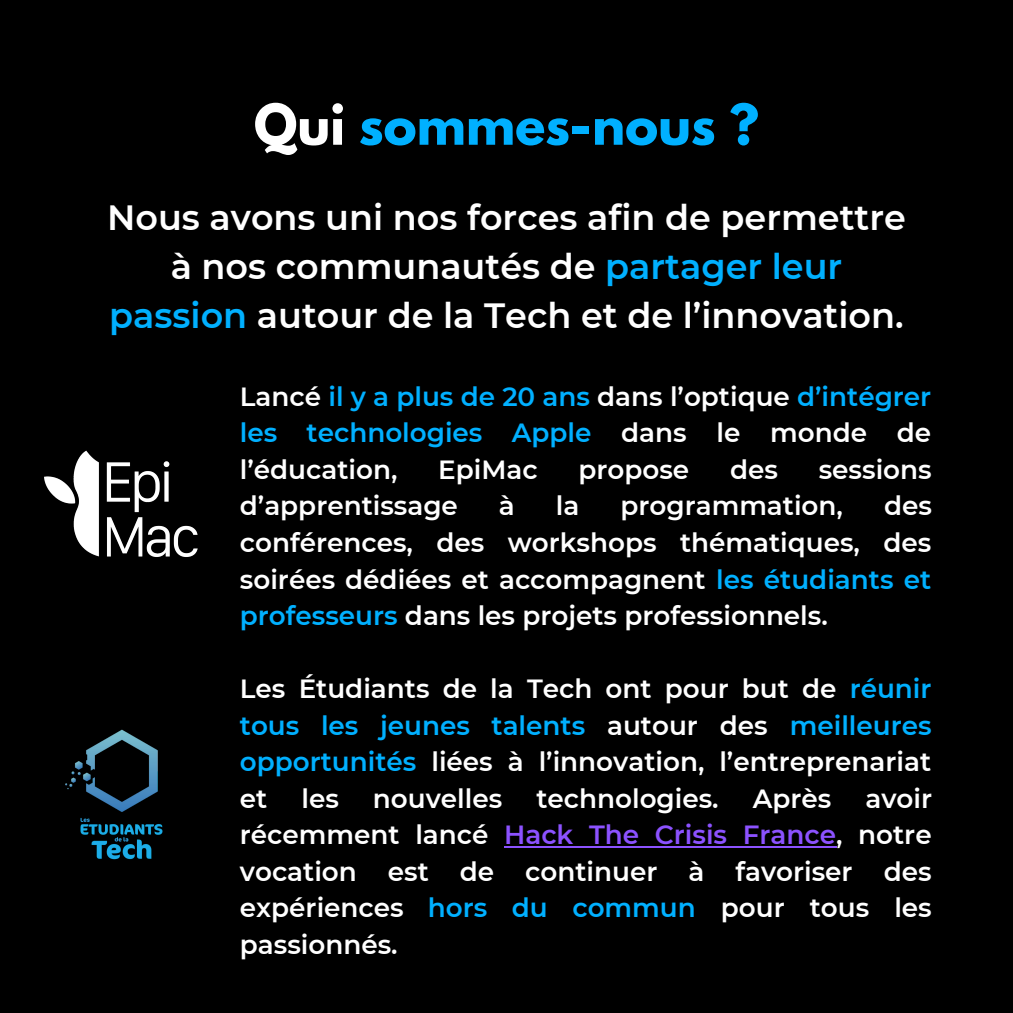
<style>
.page{position:relative;width:1013px;height:1013px;background:#fff}
.page>*{position:absolute;margin:0;border:0;box-sizing:border-box;transform-origin:0 0}
.t1{font:700 50px "League Spartan";color:#00b0ff}
.t2{font:600 35px/48.8px "Montserrat";color:#fff;text-align:center}
.t3{font:600 26.25px/36.5px "Montserrat";color:#fff;text-align:justify}
.t4{font:600 26.25px/36.5px "Montserrat";color:#00b0ff;text-align:justify}
.s1{color:#fff}
.s2{color:#00b0ff}
.s3{color:#8c52ff}
</style>
<div class="page">
<div style="left:0;top:0;width:1012px;height:1012px;background:#000"></div>
<hr style="left:504px;top:846px;width:332px;height:2px;background:#8c52ff">
<img style="left:65px;top:729px;width:98px;height:131px">
<img style="left:44px;top:450px;width:154px;height:107px">
<h1 class="t1" style="left:254px;top:100px;width:506px"><span class="s1">Qui</span> sommes-nous ?</h1>
<h2 class="t2" style="left:107px;top:193px;width:800px">Nous avons uni nos forces afin de permettre à nos communautés de <span class="s2">partager leur passion</span> autour de la Tech et de l’innovation.</h2>
<p class="t4" style="left:240px;top:378px;width:693px"><span class="s1">Lancé</span> il y a plus de 20 ans <span class="s1">dans l’optique</span> d’intégrer les technologies Apple <span class="s1">dans le monde de l’éducation,</span></p>
<p class="t3" style="left:438px;top:451px;width:101px">EpiMac</p>
<p class="t3" style="left:578px;top:451px;width:112px">propose</p>
<p class="t3" style="left:730px;top:451px;width:49px">des</p>
<p class="t3" style="left:818px;top:451px;width:114px">sessions</p>
<p class="t3" style="left:240px;top:487px;width:219px">d’apprentissage</p>
<p class="t3" style="left:499px;top:487px;width:17px">à</p>
<p class="t3" style="left:556px;top:487px;width:25px">la</p>
<p class="t3" style="left:620px;top:487px;width:224px">programmation,</p>
<p class="t3" style="left:240px;top:487px;width:693px;text-indent:644px">des conférences, des workshops thématiques, des soirées dédiées et accompagnent <span class="s2">les étudiants et professeurs</span> dans les projets professionnels.</p>
<p class="t3" style="left:240px;top:670px;width:693px">Les Étudiants de la Tech ont pour but de <span class="s2">réunir tous les jeunes talents</span> autour des <span class="s2">meilleures opportunités</span> liées à l’innovation, l’entreprenariat et</p>
<p class="t3" style="left:240px;top:780px;width:693px;text-indent:625px">avoir récemment lancé <span class="s3">Hack The Crisis France</span>, notre vocation est de continuer à favoriser des expériences <span class="s2">hors du commun</span> pour tous les passionnés.</p>
<p class="t3" style="left:301px;top:780px;width:39px">les</p>
<p class="t3" style="left:373px;top:780px;width:131px">nouvelles</p>
<p class="t3" style="left:536px;top:780px;width:184px">technologies.</p>
<p class="t3" style="left:752px;top:780px;width:80px">Après</p>
</div>
